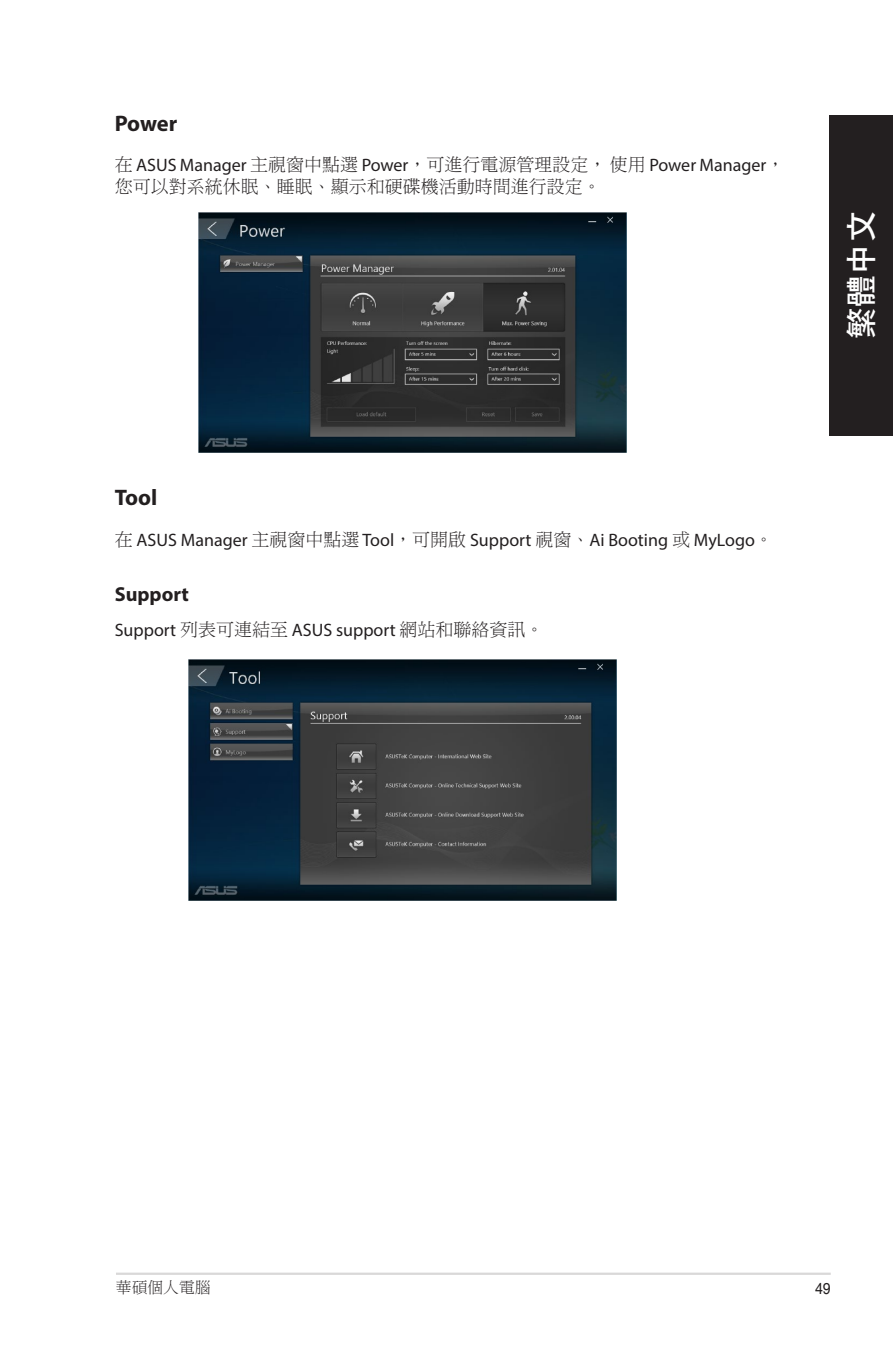
<style>
.page{position:relative;width:893px;height:1346px;background:#fff}
.page>*{position:absolute;margin:0;border:0;box-sizing:border-box;transform-origin:0 0}
.t1{font:31.5px "DF Hei Std W7";color:#fff}
.t2{font:700 22.5px "Myriad Pro";letter-spacing:-.01em;color:#231f20}
.t3{font:700 20.25px "Myriad Pro";color:#231f20}
.t4{font:18px "Myriad Pro";color:#231f20}
.t5{font:18px "DF Ming Std W3";color:#231f20}
.t6{font:15.75px "DF Ming Std W3";color:#231f20}
.t7{font:15.75px "Helvetica";color:#231f20;scale:.9 1}
.s1{font-family:"DF Ming Std W3"}
</style>
<div class="page">
<hr style="left:116px;top:1272px;width:715px;height:3px;background:#d9d8d8">
<div style="left:829px;top:115px;width:64px;height:320px;background:#231f20"></div>
<img style="left:198px;top:212px;width:428px;height:241px">
<img style="left:188px;top:659px;width:428px;height:241px">
<p class="t2" style="left:115px;top:108px;width:64px">Power</p>
<p class="t4" style="left:115px;top:154px;width:671px"><span class="s1">在</span> ASUS Manager <span class="s1">主視窗中點選</span> Power<span class="s1">，可進行電源管理設定，使用</span> Power Manager<span class="s1">，</span></p>
<p class="t5" style="left:115px;top:177px;width:487px">您可以對系統休眠、睡眠、顯示和硬碟機活動時間進行設定。</p>
<p class="t2" style="left:115px;top:483px;width:44px">Tool</p>
<p class="t4" style="left:115px;top:528px;width:660px"><span class="s1">在</span> ASUS Manager <span class="s1">主視窗中點選</span> Tool<span class="s1">，可開啟</span> Support <span class="s1">視窗、</span>Ai Booting <span class="s1">或</span> MyLogo<span class="s1">。</span></p>
<p class="t3" style="left:115px;top:581px;width:76px">Support</p>
<p class="t4" style="left:115px;top:618px;width:430px">Support <span class="s1">列表可連結至</span> ASUS support <span class="s1">網站和聯絡資訊。</span></p>
<h1 class="t1" style="left:844px;top:339px;width:130px;rotate:-90deg">繁體中文</h1>
<p class="t6" style="left:116px;top:1279px;width:96px">華碩個人電腦</p>
<p class="t7" style="left:815px;top:1279px;width:19px">49</p>
</div>
